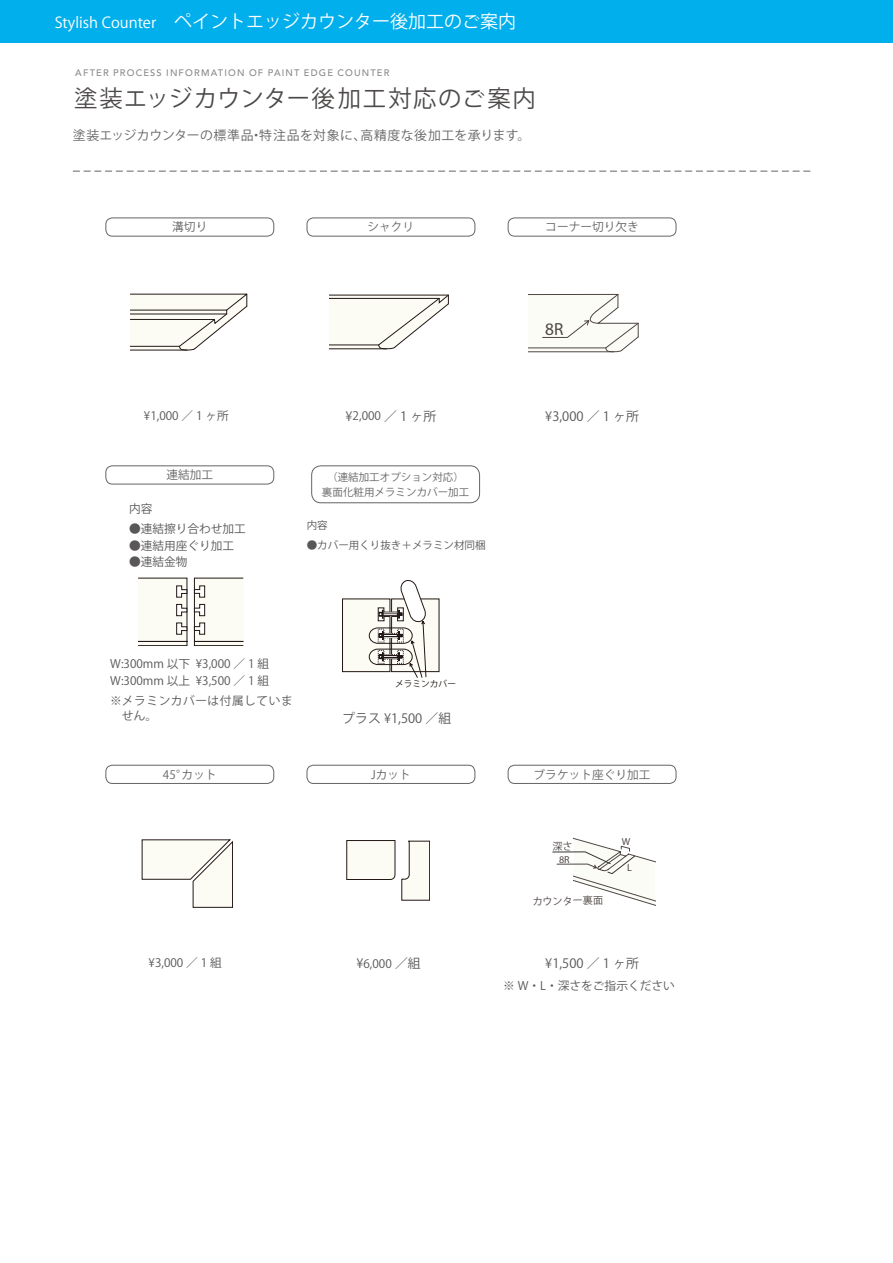
<style>
.page{position:relative;width:893px;height:1263px;background:#fff}
.page>*{position:absolute;margin:0;border:0;box-sizing:border-box;transform-origin:0 0}
.t1{font:23.4px "Koz Go Pr 6 N";letter-spacing:.05em;color:#4c4948}
.t2{font:18px "Koz Go Pro";color:#fff}
.t3{font:12.9px "Koz Go Pro";color:#595757}
.t4{font:12.9px "Koz Go Pro";letter-spacing:.03em;color:#666464}
.t5{font:11.7px/17.5px "Koz Go Pro";color:#595757}
.t6{font:11.7px "Koz Go Pro";color:#666464}
.t7{font:11.7px/15.1px "Koz Go Pro";letter-spacing:.045em;color:#595757}
.t8{font:10.5px/15.1px "Koz Go Pro";color:#666464;text-align:center}
.t9{font:10.5px "Koz Go Pro";color:#595757}
.t10{font:10.05px "Koz Go Pro";color:#221815}
.t11{font:10.05px "Myriad";color:#221815}
.t12{font:500 9.3px "Avenir";letter-spacing:.125em;color:#898989}
.t13{font:8.7px "Koz Go Pro";color:#221815}
.s1{font-size:15px}
.s2{font-size:11.7px}
.s3{font-size:12.9px}
</style>
<div class="page">
<div style="left:0;top:0;width:893px;height:42px;background:#00afec"></div>
<svg style="left:73px;top:171px;width:738px;height:1px"></svg>
<div style="left:106px;top:765px;width:168px;height:19px;border:1px solid #666464;border-radius:7px"></div>
<div style="left:307px;top:765px;width:168px;height:19px;border:1px solid #666464;border-radius:7px"></div>
<div style="left:508px;top:765px;width:168px;height:19px;border:1px solid #666464;border-radius:7px"></div>
<svg style="left:346px;top:840px;width:49px;height:40px"></svg>
<svg style="left:401px;top:840px;width:29px;height:60px"></svg>
<svg style="left:552px;top:837px;width:103px;height:69px"></svg>
<svg style="left:142px;top:839px;width:91px;height:68px"></svg>
<div style="left:106px;top:466px;width:168px;height:18px;border:1px solid #666464;border-radius:7px"></div>
<svg style="left:138px;top:578px;width:105px;height:68px"></svg>
<div style="left:106px;top:218px;width:168px;height:18px;border:1px solid #666464;border-radius:7px"></div>
<div style="left:307px;top:218px;width:168px;height:18px;border:1px solid #666464;border-radius:7px"></div>
<div style="left:508px;top:218px;width:168px;height:18px;border:1px solid #666464;border-radius:7px"></div>
<svg style="left:329px;top:294px;width:120px;height:56px"></svg>
<hr style="left:329px;top:298px;width:110px;height:1px;background:#221815">
<hr style="left:329px;top:295px;width:119px;height:1px;background:#221815">
<svg style="left:131px;top:293px;width:117px;height:58px"></svg>
<div style="left:311px;top:466px;width:169px;height:37px;border:1px solid #666464;border-radius:9px"></div>
<svg style="left:342px;top:580px;width:98px;height:98px"></svg>
<svg style="left:528px;top:293px;width:111px;height:60px"></svg>
<h2 class="t2" style="left:55px;top:10px;width:463px"><span class="s1">Stylish Counter</span> ペイントエッジカウンター後加工のご案内</h2>
<p class="t12" style="left:75px;top:67px;width:316px">AFTER PROCESS INFORMATION OF PAINT EDGE COUNTER</p>
<h1 class="t1" style="left:74px;top:86px;width:463px">塗装エッジカウンター後加工対応のご案内</h1>
<p class="t4" style="left:73px;top:127px;width:459px">塗装エッジカウンターの標準品・特注品を対象に、高精度な後加工を承ります。</p>
<p class="t6" style="left:172px;top:220px;width:37px">溝切り</p>
<p class="t6" style="left:368px;top:220px;width:48px">シャクリ</p>
<p class="t6" style="left:545px;top:220px;width:95px">コーナー切り欠き</p>
<p class="t5" style="left:144px;top:407px;width:87px">¥1,000 ／ 1 ヶ所</p>
<p class="t3" style="left:346px;top:408px;width:92px">¥<span class="s2">2,000</span> ／ 1 ヶ所</p>
<p class="t3" style="left:545px;top:408px;width:95px">¥3,000 ／ 1 ヶ所</p>
<p class="t6" style="left:166px;top:467px;width:48px">連結加工</p>
<p class="t5" style="left:129px;top:500px;width:25px">内容</p>
<p class="t5" style="left:129px;top:520px;width:118px">●連結擦り合わせ加工</p>
<p class="t5" style="left:129px;top:537px;width:107px">●連結用座ぐり加工</p>
<p class="t5" style="left:129px;top:553px;width:60px">●連結金物</p>
<p class="t8" style="left:322px;top:470px;width:149px">（連結加工オプション対応）裏面化粧用メラミンカバー加工</p>
<p class="t9" style="left:307px;top:518px;width:23px">内容</p>
<p class="t9" style="left:307px;top:538px;width:180px">●カバー用くり抜き＋メラミン材同梱</p>
<p class="t5" style="left:110px;top:655px;width:160px">W:300mm 以下 ¥3,000 ／ 1 組<br>W:300mm 以上 ¥3,500 ／ 1 組</p>
<p class="t7" style="left:122px;top:693px;width:172px;text-indent:-12px">※メラミンカバーは付属していません。</p>
<p class="t13" style="left:395px;top:678px;width:62px">メラミンカバー</p>
<p class="t3" style="left:342px;top:709px;width:110px">プラス ¥1,500 ／組</p>
<p class="t6" style="left:163px;top:767px;width:55px">45°カット</p>
<p class="t6" style="left:371px;top:767px;width:41px">Jカット</p>
<p class="t6" style="left:534px;top:767px;width:118px">ブラケット座ぐり加工</p>
<p class="t10" style="left:552px;top:840px;width:22px">深さ</p>
<p class="t11" style="left:559px;top:854px;width:12px">8R</p>
<p class="t10" style="left:532px;top:895px;width:72px;rotate:-1deg">カウンター裏面</p>
<p class="t11" style="left:622px;top:837px;width:10px">W</p>
<p class="t11" style="left:627px;top:863px;width:6px">L</p>
<p class="t5" style="left:149px;top:954px;width:75px">¥3,000 ／ 1 組</p>
<p class="t5" style="left:356px;top:955px;width:66px"><span class="s3">¥</span>6,000 <span class="s3">／組</span></p>
<p class="t3" style="left:545px;top:955px;width:95px">¥1,500 ／ 1 ヶ所</p>
<p class="t5" style="left:503px;top:978px;width:173px">※ W・L・深さをご指示ください</p>
</div>
